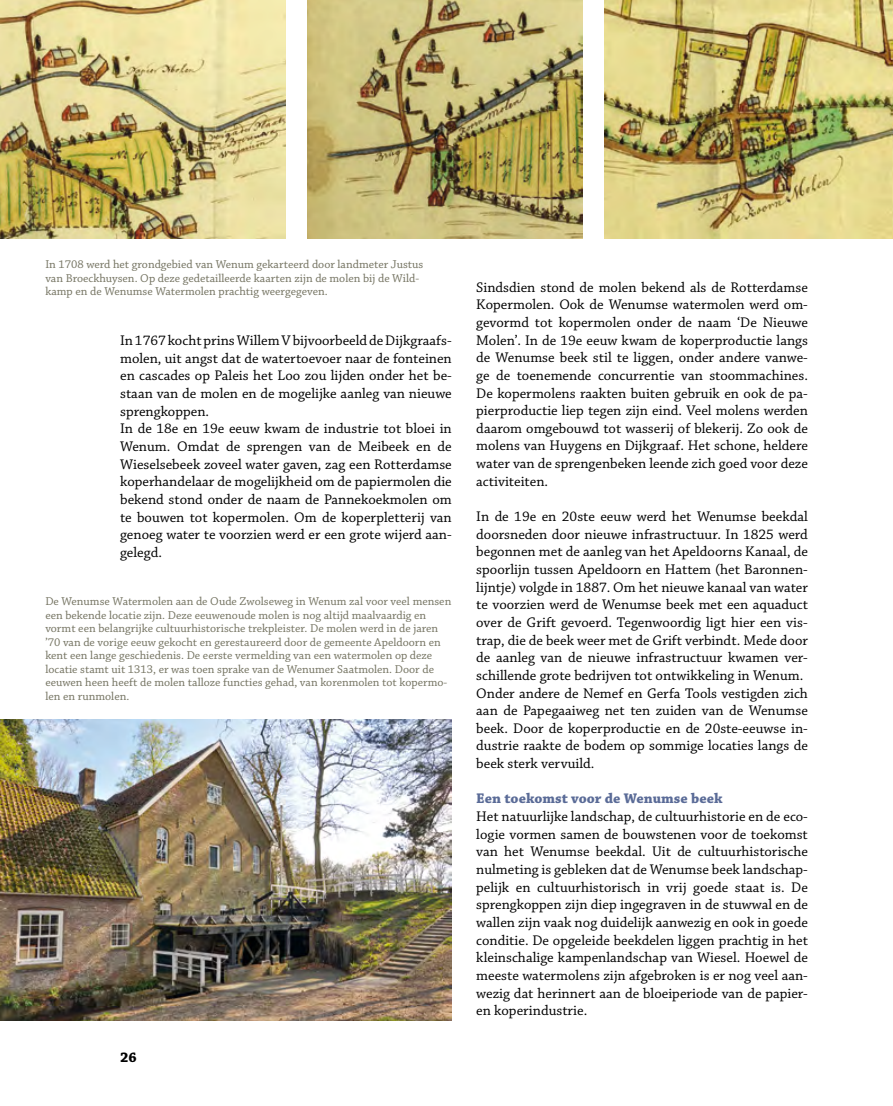
<style>
.page{position:relative;width:893px;height:1106px;background:#fff}
.page>*{position:absolute;margin:0;border:0;box-sizing:border-box;transform-origin:0 0}
.t1{font:14.7px/17.7px "Chaparral Pro";color:#000}
.t2{font:700 14.7px "Chaparral Pro";color:#5a6b97}
.t3{font:700 14.7px "Chaparral Pro";color:#000}
.t4{font:12px/13.5px "Chaparral Pro";color:#747361}
</style>
<div class="page">
<img style="left:0;top:719px;width:452px;height:301px">
<img style="left:0;top:0;width:286px;height:238px">
<img style="left:307px;top:0;width:275px;height:238px">
<img style="left:605px;top:0;width:288px;height:238px">
<p class="t4" style="left:45px;top:258px;width:380px">In 1708 werd het grondgebied van Wenum gekarteerd door landmeter Justus van Broeckhuysen. Op deze gedetailleerde kaarten zijn de molen bij de Wild&shy;kamp en de Wenumse Watermolen prachtig weergegeven.</p>
<p class="t1" style="left:120px;top:332px;width:333px">In 1767 kocht prins Willem V bijvoorbeeld de Dijkgraafs&shy;molen, uit angst dat de watertoevoer naar de fonteinen en cascades op Paleis het Loo zou lijden onder het be&shy;staan van de molen en de mogelijke aanleg van nieuwe sprengkoppen.<br>In de 18e en 19e eeuw kwam de industrie tot bloei in Wenum. Omdat de sprengen van de Meibeek en de Wieselsebeek zoveel water gaven, zag een Rotterdamse koperhandelaar de mogelijkheid om de papiermolen die bekend stond onder de naam de Pannekoekmolen om te bouwen tot kopermolen. Om de koperpletterij van genoeg water te voorzien werd er een grote wijerd aan&shy;gelegd.</p>
<p class="t4" style="left:45px;top:595px;width:407px">De Wenumse Watermolen aan de Oude Zwolseweg in Wenum zal voor veel mensen een bekende locatie zijn. Deze eeuwenoude molen is nog altijd maalvaardig en vormt een belangrijke cultuurhistorische trekpleister. De molen werd in de jaren ’70 van de vorige eeuw gekocht en gerestaureerd door de gemeente Apeldoorn en kent een lange geschiedenis. De eerste vermelding van een watermolen op deze locatie stamt uit 1313, er was toen sprake van de Wenumer Saatmolen. Door de eeuwen heen heeft de molen talloze functies gehad, van korenmolen tot kopermo&shy;len en runmolen.</p>
<p class="t3" style="left:120px;top:1048px;width:18px">26</p>
<p class="t1" style="left:476px;top:279px;width:333px;text-align:justify">Sindsdien stond de molen bekend als de Rotterdamse Kopermolen. Ook de Wenumse watermolen werd om&shy;gevormd tot kopermolen onder de naam ‘De Nieuwe Molen’. In de 19e eeuw kwam de koperproductie langs de Wenumse beek stil te liggen, onder andere vanwe&shy;ge de toenemende concurrentie van stoommachines.<br>De kopermolens raakten buiten gebruik en ook de pa&shy;pierproductie liep tegen zijn eind. Veel molens werden daarom omgebouwd tot wasserij of blekerij. Zo ook de molens van Huygens en Dijkgraaf. Het schone, heldere water van de sprengenbeken leende zich goed voor deze activiteiten.</p>
<p class="t1" style="left:476px;top:508px;width:333px">In de 19e en 20ste eeuw werd het Wenumse beekdal doorsneden door nieuwe infrastructuur. In 1825 werd begonnen met de aanleg van het Apeldoorns Kanaal, de spoorlijn tussen Apeldoorn en Hattem (het Baronnen&shy;lijntje) volgde in 1887. Om het nieuwe kanaal van water te voorzien werd de Wenumse beek met een aquaduct over de Grift gevoerd. Tegenwoordig ligt hier een vis&shy;trap, die de beek weer met de Grift verbindt. Mede door de aanleg van de nieuwe infrastructuur kwamen ver&shy;schillende grote bedrijven tot ontwikkeling in Wenum.<br>Onder andere de Nemef en Gerfa Tools vestigden zich aan de Papegaaiweg net ten zuiden van de Wenumse beek. Door de koperproductie en de 20ste-eeuwse in&shy;dustrie raakte de bodem op sommige locaties langs de beek sterk vervuild.</p>
<p class="t2" style="left:476px;top:790px;width:248px">Een toekomst voor de Wenumse beek</p>
<p class="t1" style="left:476px;top:808px;width:333px;text-align:justify">Het natuurlijke landschap, de cultuurhistorie en de eco&shy;logie vormen samen de bouwstenen voor de toekomst van het Wenumse beekdal. Uit de cultuurhistorische nulmeting is gebleken dat de Wenumse beek landschap&shy;pelijk en cultuurhistorisch in vrij goede staat is. De sprengkoppen zijn diep ingegraven in de stuwwal en de wallen zijn vaak nog duidelijk aanwezig en ook in goede conditie. De opgeleide beekdelen liggen prachtig in het kleinschalige kampenlandschap van Wiesel. Hoewel de meeste watermolens zijn afgebroken is er nog veel aan&shy;wezig dat herinnert aan de bloeiperiode van de papier&shy;en koperindustrie.</p>
</div>
